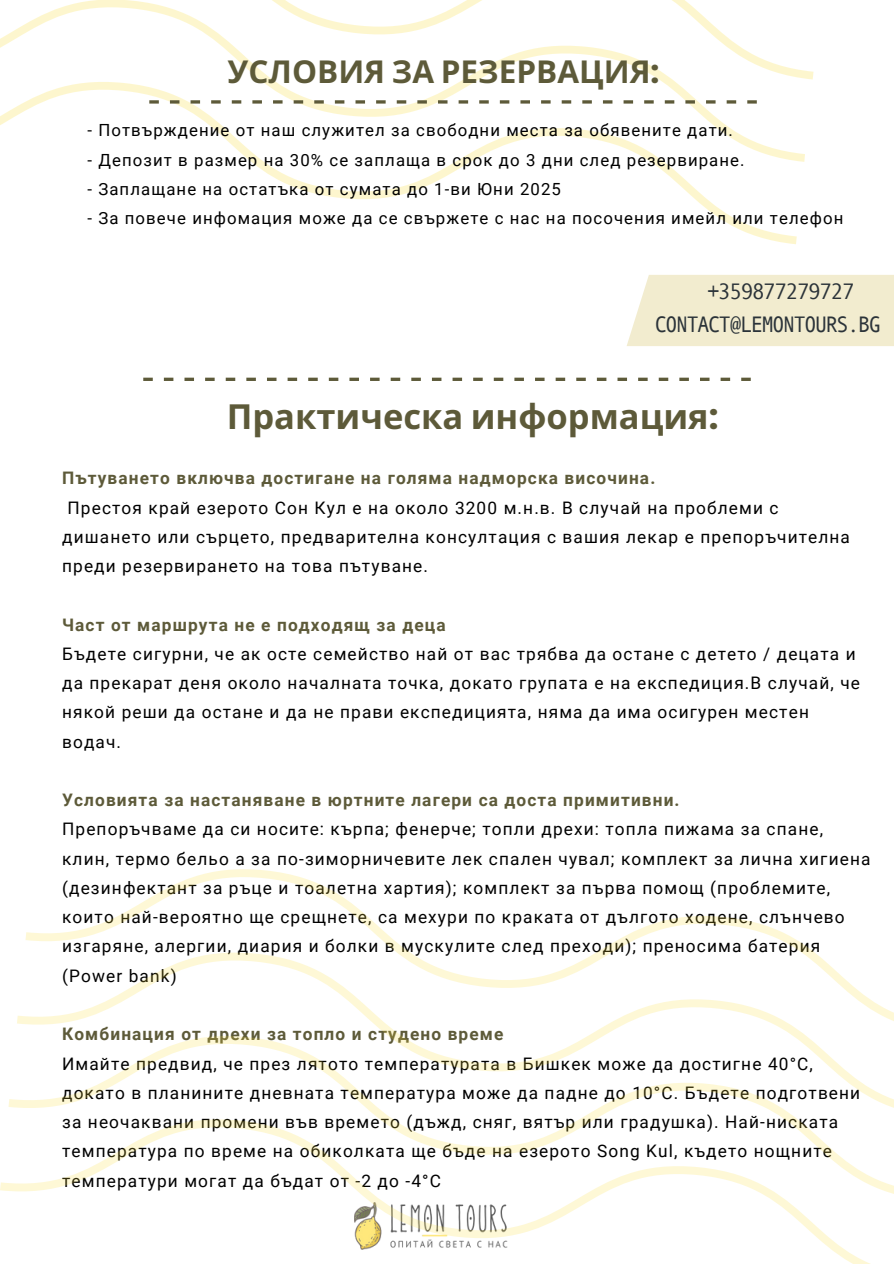
<style>
.page{position:relative;width:894px;height:1264px;background:#fff}
.page>*{position:absolute;margin:0;border:0;box-sizing:border-box;transform-origin:0 0}
.t1{font:700 34.5px "Noto Sans";color:#5d5a39}
.t2{font:700 31.5px "Noto Sans";color:#5d5a39}
.t3{font:22.5px "Andale Mono WTJ";letter-spacing:-.025em;color:#2b3339}
.t4{font:22.5px "Andale Mono WTJ";color:#2b3339}
.t5{font:17.25px/29.2px "Roboto";letter-spacing:.065em;color:#000}
.t6{font:700 17.25px "Roboto";letter-spacing:.065em;color:#5d5a39}
.t7{font:16.8px "Roboto";letter-spacing:.065em;color:#000}
.s1{font-family:"Poppins"}
</style>
<div class="page">
<svg style="left:252px;top:162px;width:544px;height:82px"></svg>
<svg style="left:0;top:79px;width:804px;height:83px"></svg>
<svg style="left:0;top:0;width:813px;height:79px"></svg>
<div style="left:627px;top:275px;width:266px;height:71px;background:#f2eccf"></div>
<svg style="left:149px;top:100px;width:10px;height:3px"></svg>
<svg style="left:170px;top:100px;width:9px;height:3px"></svg>
<svg style="left:190px;top:100px;width:10px;height:3px"></svg>
<svg style="left:211px;top:100px;width:10px;height:3px"></svg>
<svg style="left:232px;top:100px;width:9px;height:3px"></svg>
<svg style="left:252px;top:100px;width:10px;height:3px"></svg>
<svg style="left:273px;top:100px;width:9px;height:3px"></svg>
<svg style="left:293px;top:100px;width:10px;height:3px"></svg>
<svg style="left:314px;top:100px;width:10px;height:3px"></svg>
<svg style="left:335px;top:100px;width:9px;height:3px"></svg>
<svg style="left:355px;top:100px;width:10px;height:3px"></svg>
<svg style="left:376px;top:100px;width:9px;height:3px"></svg>
<svg style="left:396px;top:100px;width:10px;height:3px"></svg>
<svg style="left:417px;top:100px;width:10px;height:3px"></svg>
<svg style="left:438px;top:100px;width:9px;height:3px"></svg>
<svg style="left:458px;top:100px;width:10px;height:3px"></svg>
<svg style="left:479px;top:100px;width:9px;height:3px"></svg>
<svg style="left:499px;top:100px;width:10px;height:3px"></svg>
<svg style="left:520px;top:100px;width:10px;height:3px"></svg>
<svg style="left:541px;top:100px;width:9px;height:3px"></svg>
<svg style="left:561px;top:100px;width:10px;height:3px"></svg>
<svg style="left:582px;top:100px;width:9px;height:3px"></svg>
<svg style="left:602px;top:100px;width:10px;height:3px"></svg>
<svg style="left:623px;top:100px;width:10px;height:3px"></svg>
<svg style="left:644px;top:100px;width:9px;height:3px"></svg>
<svg style="left:664px;top:100px;width:10px;height:3px"></svg>
<svg style="left:685px;top:100px;width:9px;height:3px"></svg>
<svg style="left:705px;top:100px;width:10px;height:3px"></svg>
<svg style="left:726px;top:100px;width:10px;height:3px"></svg>
<svg style="left:747px;top:100px;width:9px;height:3px"></svg>
<svg style="left:143px;top:377px;width:10px;height:4px"></svg>
<svg style="left:164px;top:377px;width:9px;height:4px"></svg>
<svg style="left:184px;top:377px;width:10px;height:4px"></svg>
<svg style="left:205px;top:377px;width:9px;height:4px"></svg>
<svg style="left:226px;top:377px;width:9px;height:4px"></svg>
<svg style="left:246px;top:377px;width:10px;height:4px"></svg>
<svg style="left:267px;top:377px;width:9px;height:4px"></svg>
<svg style="left:287px;top:377px;width:10px;height:4px"></svg>
<svg style="left:308px;top:377px;width:9px;height:4px"></svg>
<svg style="left:329px;top:377px;width:9px;height:4px"></svg>
<svg style="left:349px;top:377px;width:10px;height:4px"></svg>
<svg style="left:370px;top:377px;width:9px;height:4px"></svg>
<svg style="left:390px;top:377px;width:10px;height:4px"></svg>
<svg style="left:411px;top:377px;width:9px;height:4px"></svg>
<svg style="left:432px;top:377px;width:9px;height:4px"></svg>
<svg style="left:452px;top:377px;width:10px;height:4px"></svg>
<svg style="left:473px;top:377px;width:9px;height:4px"></svg>
<svg style="left:493px;top:377px;width:10px;height:4px"></svg>
<svg style="left:514px;top:377px;width:10px;height:4px"></svg>
<svg style="left:535px;top:377px;width:9px;height:4px"></svg>
<svg style="left:555px;top:377px;width:10px;height:4px"></svg>
<svg style="left:576px;top:377px;width:9px;height:4px"></svg>
<svg style="left:596px;top:377px;width:10px;height:4px"></svg>
<svg style="left:617px;top:377px;width:10px;height:4px"></svg>
<svg style="left:638px;top:377px;width:9px;height:4px"></svg>
<svg style="left:658px;top:377px;width:10px;height:4px"></svg>
<svg style="left:679px;top:377px;width:9px;height:4px"></svg>
<svg style="left:700px;top:377px;width:9px;height:4px"></svg>
<svg style="left:720px;top:377px;width:10px;height:4px"></svg>
<svg style="left:741px;top:377px;width:9px;height:4px"></svg>
<svg style="left:0;top:1182px;width:868px;height:81px"></svg>
<svg style="left:9px;top:1099px;width:884px;height:101px"></svg>
<svg style="left:17px;top:1015px;width:876px;height:101px"></svg>
<svg style="left:25px;top:869px;width:868px;height:164px"></svg>
<h3 class="t2" style="left:227px;top:50px;width:433px">УСЛОВИЯ ЗА РЕЗЕРВАЦИЯ<span class="s1">:</span></h3>
<p class="t7" style="left:87px;top:121px;width:647px">- Потвърждение от наш служител за свободни места за обявените дати.</p>
<h2 class="t7" style="left:87px;top:150px;width:658px">- Депозит в размер на 30% се заплаща в срок до 3 дни след резервиране.</h2>
<p class="t7" style="left:87px;top:179px;width:475px">- Заплащане на остатъка от сумата до 1-ви Юни 2025</p>
<p class="t7" style="left:87px;top:208px;width:757px">- За повече инфомация може да се свържете с нас на посочения имейл или телефон</p>
<p class="t4" style="left:707px;top:272px;width:148px">+359877279727</p>
<p class="t3" style="left:655px;top:305px;width:226px">CONTACT@LEMONTOURS.BG</p>
<p class="t1" style="left:226px;top:392px;width:493px">Практическа информация<span class="s1">:</span></p>
<h1 class="t6" style="left:62px;top:468px;width:594px">Пътуването включва достигане на голяма надморска височина.</h1>
<p class="t5" style="left:62px;top:493px;width:789px;text-indent:5px">Престоя край езерото Сон Кул е на около 3200 м.н.в. В случай на проблеми с дишането или сърцето, предварителна консултация с вашия лекар е препоръчителна преди резервирането на това пътуване.</p>
<p class="t6" style="left:62px;top:614px;width:385px">Част от маршрута не е подходящ за деца</p>
<p class="t5" style="left:62px;top:639px;width:799px">Бъдете сигурни, че ак осте семейство най от вас трябва да остане с детето / децата и да прекарат деня около началната точка, докато групата е на експедиция.В случай, че някой реши да остане и да не прави експедицията, няма да има осигурен местен водач.</p>
<p class="t6" style="left:62px;top:790px;width:619px">Условията за настаняване в юртните лагери са доста примитивни.</p>
<p class="t5" style="left:62px;top:815px;width:809px">Препоръчваме да си носите: кърпа; фенерче; топли дрехи: топла пижама за спане, клин, термо бельо а за по-зиморничевите лек спален чувал; комплект за лична хигиена (дезинфектант за ръце и тоалетна хартия); комплект за първа помощ (проблемите, които най-вероятно ще срещнете, са мехури по краката от дългото ходене, слънчево изгаряне, алергии, диария и болки в мускулите след преходи); преносима батерия (Power bank)</p>
<p class="t6" style="left:62px;top:1024px;width:442px">Комбинация от дрехи за топло и студено време</p>
<h3 class="t5" style="left:62px;top:1049px;width:799px">Имайте предвид, че през лятото температурата в Бишкек може да достигне 40°C, докато в планините дневната температура може да падне до 10°C. Бъдете подготвени за неочаквани промени във времето (дъжд, сняг, вятър или градушка). Най-ниската температура по време на обиколката ще бъде на езерото Song Kul, където нощните температури могат да бъдат от -2 до -4°C</h3>
</div>
